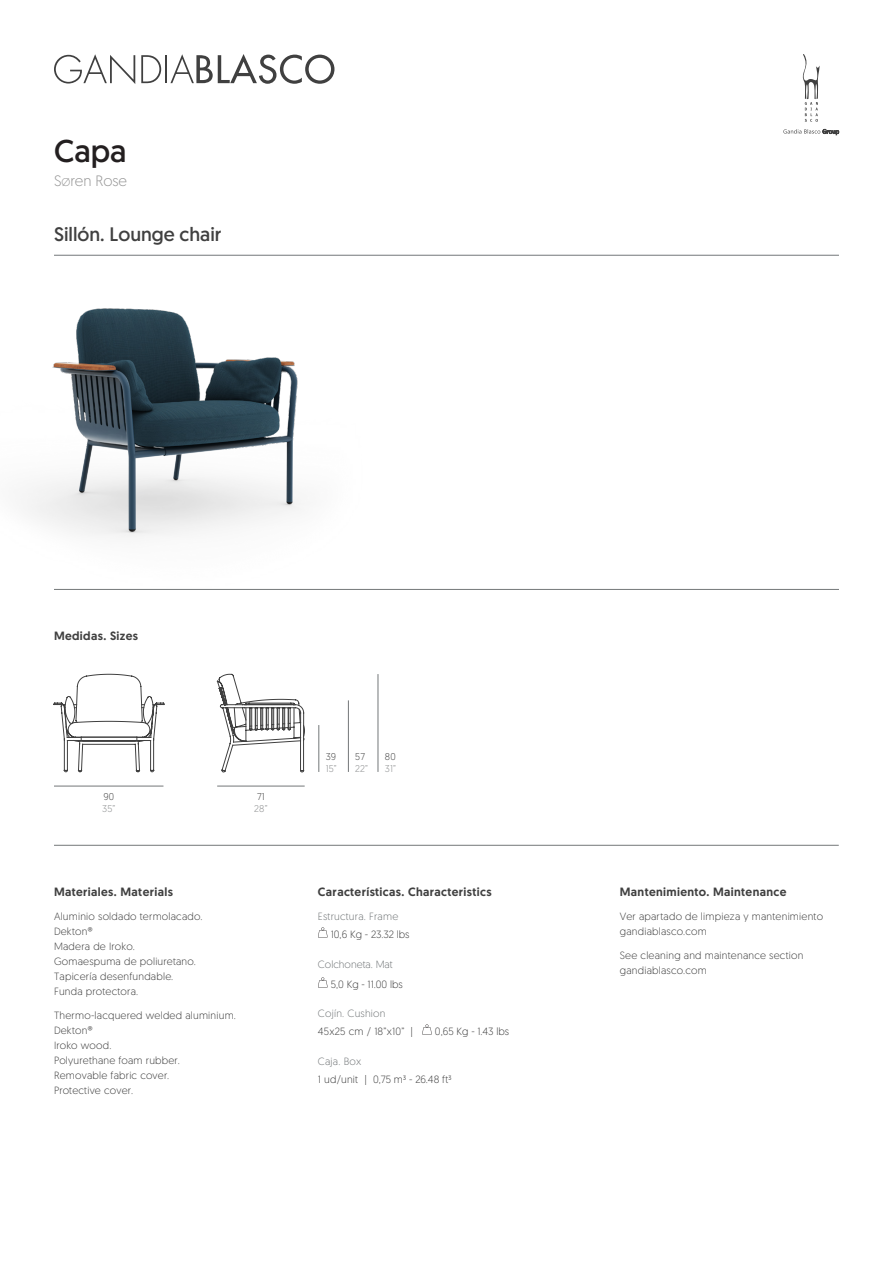
<style>
.page{position:relative;width:893px;height:1263px;background:#fff}
.page>*{position:absolute;margin:0;border:0;box-sizing:border-box;transform-origin:0 0}
.t1{font:31.5px "Geomanist";color:#231f20}
.t2{font:19.5px "Geomanist";color:#404040}
.t3{font:300 15px "Geomanist";color:#959595}
.europa_ingles{font:500 12px "Geomanist";letter-spacing:.03em;color:#404040}
.tabla_titulo_negro{font:300 10.5px/15px "Geomanist";letter-spacing:.02em;color:#404040}
.t4{font:300 10.5px "Geomanist";letter-spacing:.02em;color:#737779}
.tabla_titulo_negro-2{font:300 10.5px "Geomanist";color:#404040}
.t5{font:300 10.5px "Geomanist";color:#737779}
.t6{font:300 9.75px "Geomanist";letter-spacing:.02em;color:#8a8c8d}
.t7{font:300 9.75px "Geomanist";letter-spacing:.02em;color:#404040}
.s1{font-size:11.25px}
</style>
<div class="page">
<svg style="left:54px;top:54px;width:81px;height:30px"></svg>
<svg style="left:141px;top:55px;width:20px;height:28px"></svg>
<hr style="left:165px;top:55px;width:2px;height:28px;background:#404040">
<svg style="left:170px;top:54px;width:164px;height:30px"></svg>
<svg style="left:802px;top:54px;width:18px;height:68px"></svg>
<svg style="left:783px;top:129px;width:56px;height:6px"></svg>
<hr style="left:54px;top:255px;width:785px;height:1px;background:#737779">
<hr style="left:54px;top:589px;width:785px;height:1px;background:#737779">
<hr style="left:54px;top:845px;width:785px;height:1px;background:#737779">
<img style="left:27px;top:254px;width:400px;height:283px">
<svg style="left:318px;top:977px;width:10px;height:10px"></svg>
<svg style="left:422px;top:1024px;width:10px;height:10px"></svg>
<svg style="left:318px;top:927px;width:10px;height:10px"></svg>
<svg style="left:217px;top:674px;width:88px;height:98px"></svg>
<svg style="left:54px;top:674px;width:110px;height:98px"></svg>
<hr style="left:217px;top:786px;width:88px;height:1px;background:#737779">
<hr style="left:319px;top:725px;width:1px;height:47px;background:#737779">
<hr style="left:348px;top:700px;width:1px;height:72px;background:#737779">
<hr style="left:378px;top:674px;width:1px;height:98px;background:#737779">
<hr style="left:54px;top:786px;width:109px;height:1px;background:#737779">
<p class="t1" style="left:54px;top:130px;width:74px">Capa</p>
<p class="t3" style="left:54px;top:171px;width:75px">S<span class="s1">Ø</span>ren Rose</p>
<p class="t2" style="left:54px;top:221px;width:169px">Sillón. Lounge chair</p>
<p class="europa_ingles" style="left:54px;top:628px;width:86px">Medidas. Sizes</p>
<p class="t7" style="left:103px;top:790px;width:12px">90</p>
<p class="t6" style="left:102px;top:802px;width:15px">35”</p>
<p class="t7" style="left:257px;top:790px;width:9px">71</p>
<p class="t6" style="left:254px;top:802px;width:15px">28”</p>
<p class="t7" style="left:326px;top:750px;width:12px">39</p>
<p class="t6" style="left:326px;top:762px;width:13px">15”</p>
<p class="t7" style="left:355px;top:750px;width:11px">57</p>
<p class="t6" style="left:355px;top:762px;width:14px">22”</p>
<p class="t7" style="left:385px;top:750px;width:12px">80</p>
<p class="t6" style="left:385px;top:762px;width:13px">31”</p>
<p class="europa_ingles" style="left:54px;top:884px;width:120px">Materiales. Materials</p>
<p class="europa_ingles" style="left:318px;top:884px;width:175px">Características. Characteristics</p>
<p class="europa_ingles" style="left:620px;top:884px;width:168px">Mantenimiento. Maintenance</p>
<p class="tabla_titulo_negro" style="left:54px;top:908px;width:150px">Aluminio soldado termolacado.</p>
<p class="tabla_titulo_negro" style="left:54px;top:923px;width:40px">Dekton®</p>
<p class="tabla_titulo_negro" style="left:54px;top:938px;width:82px">Madera de Iroko.</p>
<p class="tabla_titulo_negro" style="left:54px;top:953px;width:143px">Gomaespuma de poliuretano.<br>Tapicería desenfundable.</p>
<p class="tabla_titulo_negro" style="left:54px;top:983px;width:86px">Funda protectora.</p>
<p class="tabla_titulo_negro" style="left:620px;top:908px;width:205px">Ver apartado de limpieza y mantenimiento</p>
<p class="tabla_titulo_negro" style="left:620px;top:923px;width:88px">gandiablasco.com</p>
<p class="tabla_titulo_negro" style="left:620px;top:947px;width:185px">See cleaning and maintenance section</p>
<p class="tabla_titulo_negro" style="left:620px;top:962px;width:88px">gandiablasco.com</p>
<p class="t4" style="left:318px;top:909px;width:82px">Estructura. Frame</p>
<p class="tabla_titulo_negro-2" style="left:331px;top:927px;width:80px">10,6 Kg - 23.32 lbs</p>
<p class="t5" style="left:318px;top:957px;width:76px">Colchoneta. Mat</p>
<p class="tabla_titulo_negro" style="left:331px;top:976px;width:74px">5,0 Kg - 11.00 lbs</p>
<p class="t4" style="left:318px;top:1006px;width:69px">Cojín. Cushion</p>
<p class="tabla_titulo_negro" style="left:318px;top:1023px;width:97px">45x25 cm / 18”x10” |</p>
<p class="tabla_titulo_negro" style="left:435px;top:1023px;width:76px">0,65 Kg - 1.43 lbs</p>
<p class="tabla_titulo_negro" style="left:54px;top:1007px;width:183px">Thermo-lacquered welded aluminium.</p>
<p class="tabla_titulo_negro" style="left:54px;top:1022px;width:40px">Dekton®</p>
<p class="tabla_titulo_negro" style="left:54px;top:1037px;width:59px">Iroko wood.</p>
<p class="tabla_titulo_negro" style="left:54px;top:1052px;width:127px">Polyurethane foam rubber.<br>Removable fabric cover.</p>
<p class="tabla_titulo_negro" style="left:54px;top:1082px;width:81px">Protective cover.</p>
<p class="t4" style="left:318px;top:1055px;width:45px">Caja. Box</p>
<p class="tabla_titulo_negro" style="left:318px;top:1071px;width:135px">1 ud/unit | 0,75 m³ - 26.48 ft³</p>
</div>
